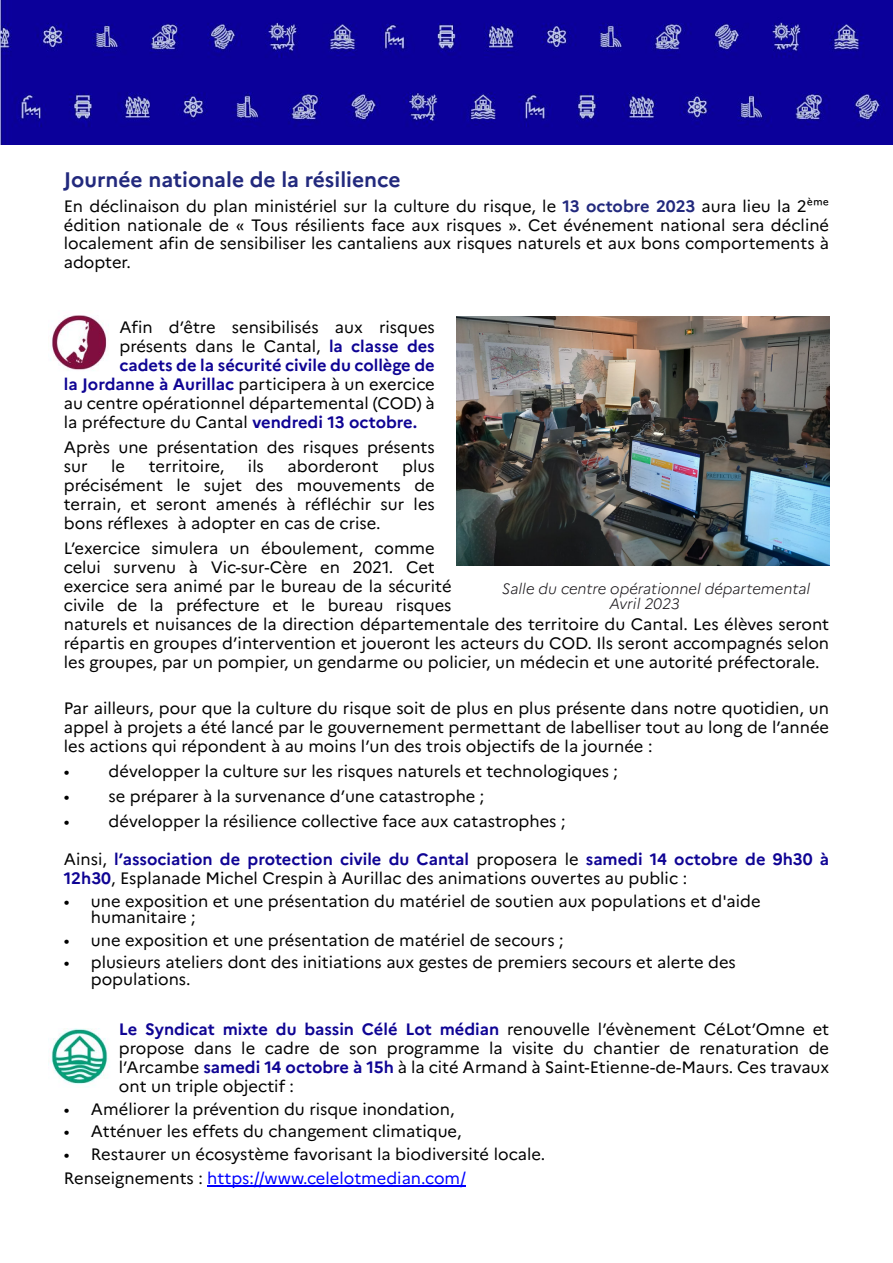
<style>
.page{position:relative;width:893px;height:1263px;background:#fff}
.page>*{position:absolute;margin:0;border:0;box-sizing:border-box;transform-origin:0 0}
.t1{font:700 21px "Marianne";color:#22297d}
.t2{font:16.5px/19px "Marianne";color:#000}
.t3{font:700 16.5px "Marianne";color:#0f0494}
.t4{font:italic 300 15px/15px "Marianne";color:#1a171b}
.s1{font-weight:700;color:#22297d}
.s2{font-weight:700;color:#0f0494}
.s3{color:#00f}
</style>
<div class="page">
<img style="left:0;top:0;width:893px;height:145px">
<hr style="left:207px;top:1185px;width:259px;height:2px;background:#00f">
<img style="left:456px;top:316px;width:373px;height:249px">
<img style="left:51px;top:1028px;width:59px;height:59px">
<img style="left:50px;top:315px;width:59px;height:55px">
<p class="t1" style="left:64px;top:171px;width:338px">Journée nationale de la résilience</p>
<p class="t2" style="left:64px;top:198px;width:767px;text-align:justify">En déclinaison du plan ministériel sur la culture du risque, le <span class="s1">13 octobre 2023</span> aura lieu la 2ème édition nationale de « Tous résilients face aux risques ». Cet événement national sera décliné localement afin de sensibiliser les cantaliens aux risques naturels et aux bons comportements à adopter.</p>
<p class="t2" style="left:119px;top:319px;width:317px">Afin d’être sensibilisés aux risques</p>
<p class="t2" style="left:119px;top:338px;width:317px">présents dans le Cantal, <span class="s2">la classe des</span></p>
<p class="t3" style="left:119px;top:359px;width:317px">cadets de la sécurité civile du collège de</p>
<p class="t2" style="left:64px;top:376px;width:373px"><span class="s2">la Jordanne à Aurillac</span> participera à un exercice</p>
<p class="t2" style="left:64px;top:395px;width:373px">au centre opérationnel départemental (COD) à</p>
<p class="t2" style="left:64px;top:414px;width:355px">la préfecture du Cantal <span class="s2">vendredi 13 octobre.</span></p>
<p class="t2" style="left:64px;top:439px;width:373px">Après une présentation des risques présents sur</p>
<p class="t2" style="left:111px;top:458px;width:15px">le</p>
<p class="t2" style="left:149px;top:458px;width:77px">territoire,</p>
<p class="t2" style="left:248px;top:458px;width:17px">ils</p>
<p class="t2" style="left:288px;top:458px;width:93px">aborderont</p>
<p class="t2" style="left:64px;top:458px;width:373px;text-align:justify;text-indent:339px">plus précisément le sujet des mouvements de terrain, et seront amenés à réfléchir sur les bons réflexes à adopter en cas de crise.</p>
<p class="t2" style="left:64px;top:540px;width:767px">L’exercice simulera un éboulement, comme<br>celui survenu à Vic-sur-Cère en 2021. Cet<br>exercice sera animé par le bureau de la sécurité<br>civile de la préfecture et le bureau risques<br>naturels et nuisances de la direction départementale des territoire du Cantal. Les élèves seront répartis en groupes d’intervention et joueront les acteurs du COD. Ils seront accompagnés selon les groupes, par un pompier, un gendarme ou policier, un médecin et une autorité préfectorale.</p>
<p class="t4" style="left:610px;top:582px;width:202px;text-indent:-108px">Salle du centre opérationnel départemental<br>Avril 2023</p>
<p class="t2" style="left:64px;top:701px;width:767px;text-align:justify">Par ailleurs, pour que la culture du risque soit de plus en plus présente dans notre quotidien, un appel à projets a été lancé par le gouvernement permettant de labelliser tout au long de l’année les actions qui répondent à au moins l’un des trois objectifs de la journée :</p>
<p class="t2" style="left:64px;top:764px;width:556px">• développer la culture sur les risques naturels et technologiques ;</p>
<p class="t2" style="left:64px;top:789px;width:422px">• se préparer à la survenance d’une catastrophe ;</p>
<p class="t2" style="left:64px;top:813px;width:503px">• développer la résilience collective face aux catastrophes ;</p>
<p class="t2" style="left:64px;top:852px;width:767px">Ainsi, <span class="s2">l’association de protection civile du Cantal</span> proposera le <span class="s2">samedi 14 octobre de 9h30 à<br>12h30</span>, Esplanade Michel Crespin à Aurillac des animations ouvertes au public :</p>
<p class="t2" style="left:91px;top:894px;width:671px;line-height:16.5px;text-indent:-27px">• une exposition et une présentation du matériel de soutien aux populations et d'aide humanitaire ;</p>
<p class="t2" style="left:64px;top:932px;width:501px">• une exposition et une présentation de matériel de secours ;</p>
<p class="t2" style="left:91px;top:956px;width:647px;line-height:16.5px;text-indent:-27px">• plusieurs ateliers dont des initiations aux gestes de premiers secours et alerte des populations.</p>
<p class="t2" style="left:119px;top:1021px;width:712px;text-align:justify"><span class="s2">Le Syndicat mixte du bassin Célé Lot médian</span> renouvelle l’évènement CéLot’Omne et propose dans le cadre de son programme la visite du chantier de renaturation de l’Arcambe <span class="s2">samedi 14 octobre à 15h</span> à la cité Armand à Saint-Etienne-de-Maurs. Ces travaux ont un triple objectif :</p>
<p class="t2" style="left:64px;top:1101px;width:392px">• Améliorer la prévention du risque inondation,</p>
<p class="t2" style="left:64px;top:1124px;width:399px">• Atténuer les effets du changement climatique,</p>
<p class="t2" style="left:64px;top:1144px;width:483px;line-height:24px">• Restaurer un écosystème favorisant la biodiversité locale.<br>Renseignements : <span class="s3">https://www.celelotmedian.com/</span></p>
</div>
